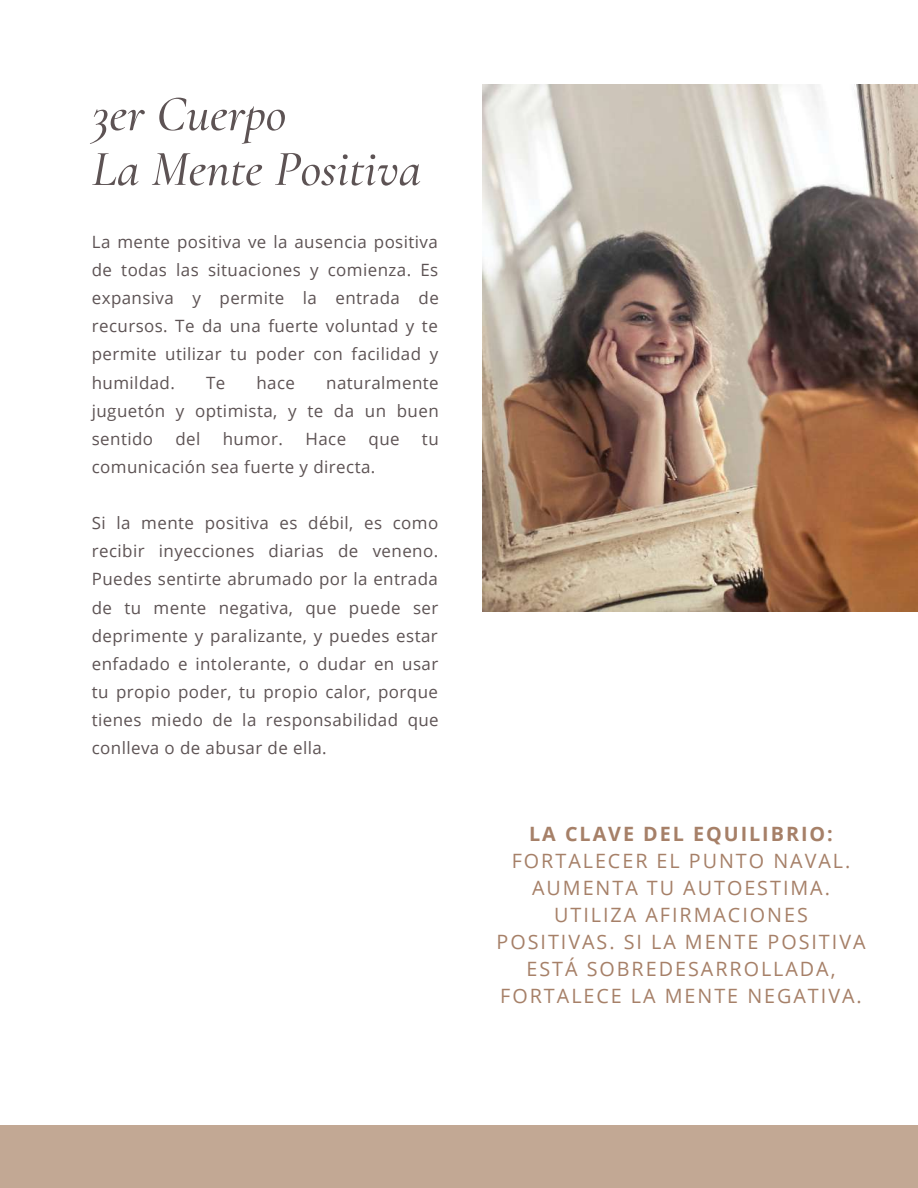
<style>
.page{position:relative;width:918px;height:1188px;background:#fff}
.page>*{position:absolute;margin:0;border:0;box-sizing:border-box;transform-origin:0 0}
.t1{font:italic 500 50.85px/55.1px "Cormorant Garamond";color:#5d5354}
.t2{font:19.8px/27px "Open Sans";letter-spacing:.1em;color:#a68068;text-align:center}
.t3{font:700 19.8px "Open Sans";letter-spacing:.1em;color:#a68068}
.t4{font:16.95px/28.2px "Open Sans";letter-spacing:.025em;color:#5d5354;text-align:justify}
</style>
<div class="page">
<img style="left:483px;top:84px;width:435px;height:528px">
<div style="left:0;top:1125px;width:918px;height:63px;background:#c2a894"></div>
<h1 class="t1" style="left:92px;top:86px;width:331px">3er Cuerpo<br>La Mente Positiva</h1>
<p class="t4" style="left:92px;top:227px;width:349px">La mente positiva ve la ausencia positiva de todas las situaciones y comienza. Es expansiva y permite la entrada de recursos. Te da una fuerte voluntad y te permite utilizar tu poder con facilidad y humildad.</p>
<p class="t4" style="left:92px;top:368px;width:348px;text-indent:234px">naturalmente juguetón y optimista, y te da un buen sentido</p>
<p class="t4" style="left:206px;top:368px;width:21px">Te</p>
<p class="t4" style="left:256px;top:368px;width:40px">hace</p>
<p class="t4" style="left:176px;top:424px;width:26px">del</p>
<p class="t4" style="left:223px;top:424px;width:62px">humor.</p>
<p class="t4" style="left:305px;top:424px;width:42px">Hace</p>
<p class="t4" style="left:369px;top:424px;width:33px">que</p>
<p class="t4" style="left:422px;top:424px;width:18px">tu</p>
<p class="t4" style="left:92px;top:452px;width:285px">comunicación sea fuerte y directa.</p>
<p class="t4" style="left:92px;top:509px;width:349px">Si la mente positiva es débil, es como recibir inyecciones diarias de veneno.<br>Puedes sentirte abrumado por la entrada de tu mente negativa, que puede ser deprimente y paralizante, y puedes estar enfadado e intolerante, o dudar en usar tu propio poder, tu propio calor, porque tienes miedo de la responsabilidad que conlleva o de abusar de ella.</p>
<p class="t3" style="left:529px;top:820px;width:305px">LA CLAVE DEL EQUILIBRIO:</p>
<p class="t2" style="left:497px;top:847px;width:371px">FORTALECER EL PUNTO NAVAL.<br>AUMENTA TU AUTOESTIMA.<br>UTILIZA AFIRMACIONES<br>POSITIVAS. SI LA MENTE POSITIVA<br>ESTÁ SOBREDESARROLLADA,<br>FORTALECE LA MENTE NEGATIVA.</p>
</div>
